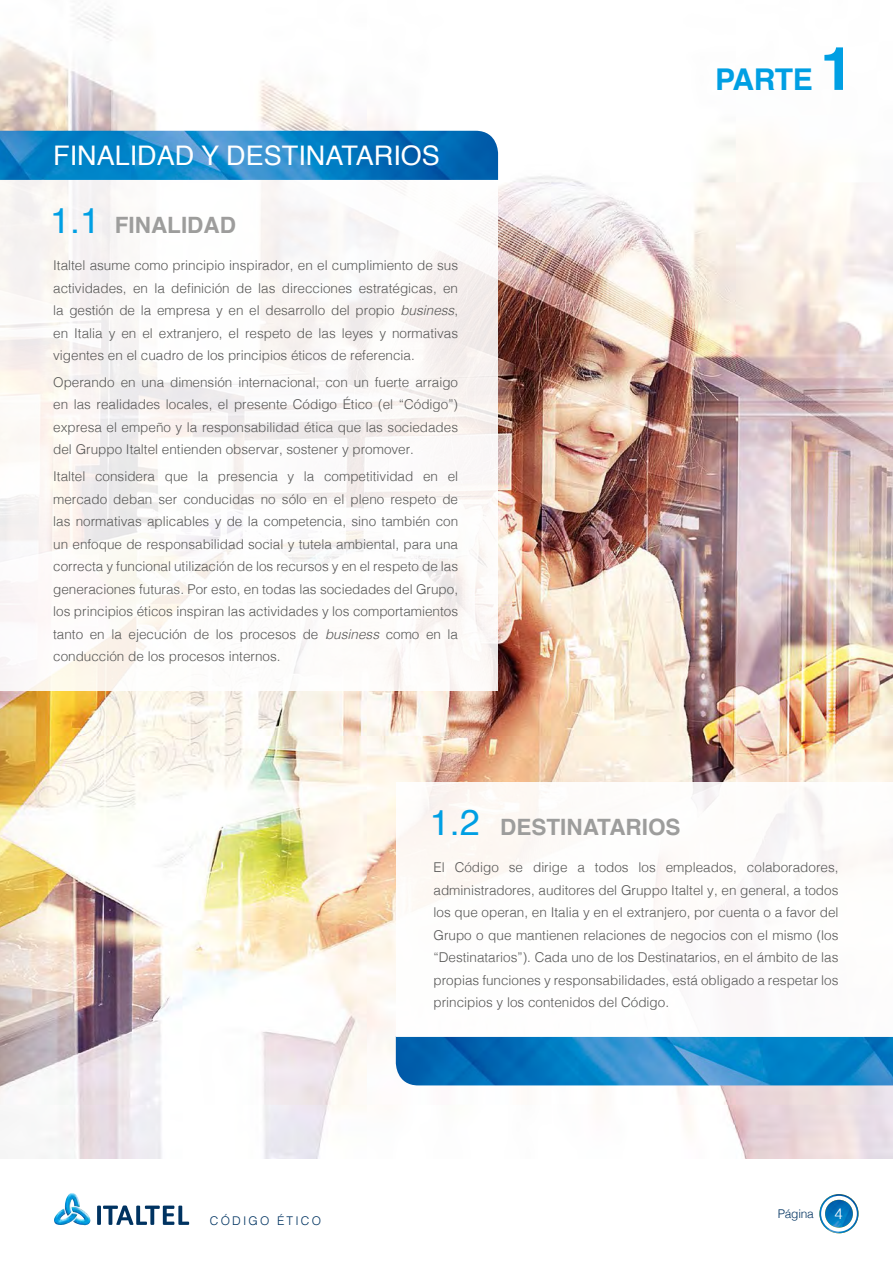
<style>
.page{position:relative;width:893px;height:1263px;background:#fff}
.page>*{position:absolute;margin:0;border:0;box-sizing:border-box;transform-origin:0 0}
.t1{font:700 30px "Helvetica";letter-spacing:-.015em;color:#009fe3}
.t2{font:27px "Helvetica";color:#fff}
.t3{font:700 22.5px "Helvetica";color:#9d9d9c}
.t4{font:300 15px "Helvetica";color:#fff}
.t5{font:300 13.5px/22.5px "Helvetica";color:#575756;text-align:justify}
.t6{font:300 12px "Helvetica";letter-spacing:.18em;color:#003361}
.s1{font-weight:400;font-size:36px;color:#009fe3}
.s2{font-style:italic}
.s3{font-size:60px}
</style>
<div class="page">
<img style="left:0;top:6px;width:893px;height:1152px">
<svg style="left:97px;top:1205px;width:4px;height:20px"></svg>
<svg style="left:103px;top:1205px;width:86px;height:20px"></svg>
<img style="left:54px;top:1193px;width:37px;height:33px">
<img style="left:819px;top:1194px;width:40px;height:39px;border-radius:20px">
<svg style="left:821px;top:1196px;width:36px;height:35px"></svg>
<img style="left:825px;top:1200px;width:28px;height:27px;border-radius:14px">
<div style="left:0;top:179px;width:497px;height:512px;background:#fff"></div>
<img style="left:0;top:131px;width:498px;height:49px">
<img style="left:396px;top:1036px;width:497px;height:49px">
<div style="left:396px;top:782px;width:497px;height:254px;background:#fff"></div>
<h2 class="t2" style="left:53px;top:135px;width:388px">FINALIDAD Y DESTINATARIOS</h2>
<h3 class="t3" style="left:50px;top:207px;width:187px"><span class="s1">1.1</span> FINALIDAD</h3>
<p class="t5" style="left:53px;top:253px;width:406px">Italtel asume como principio inspirador, en el cumplimiento de sus actividades, en la definición de las direcciones estratégicas, en la gestión de la empresa y en el desarrollo del propio <span class="s2">business</span>, en Italia y en el extranjero, el respeto de las leyes y normativas vigentes en el cuadro de los principios éticos de referencia.</p>
<p class="t5" style="left:53px;top:370px;width:406px">Operando en una dimensión internacional, con un fuerte arraigo en las realidades locales, el presente Código Ético (el “Código”) expresa el empeño y la responsabilidad ética que las sociedades del Gruppo Italtel entienden observar, sostener y promover.</p>
<p class="t5" style="left:53px;top:464px;width:406px">Italtel considera que la presencia y la competitividad en el mercado deban ser conducidas no sólo en el pleno respeto de las normativas aplicables y de la competencia, sino también con un enfoque de responsabilidad social y tutela ambiental, para una correcta y funcional utilización de los recursos y en el respeto de las generaciones futuras. Por esto, en todas las sociedades del Grupo, los principios éticos inspiran las actividades y los comportamientos tanto en la ejecución de los procesos de <span class="s2">business</span> como en la conducción de los procesos internos.</p>
<h1 class="t1" style="left:715px;top:55px;width:140px">PARTE <span class="s3">1</span></h1>
<h3 class="t3" style="left:430px;top:809px;width:252px"><span class="s1">1.2</span> DESTINATARIOS</h3>
<p class="t5" style="left:434px;top:855px;width:406px">El Código se dirige a todos los empleados, colaboradores, administradores, auditores del Gruppo Italtel y, en general, a todos los que operan, en Italia y en el extranjero, por cuenta o a favor del Grupo o que mantienen relaciones de negocios con el mismo (los “Destinatarios”). Cada uno de los Destinatarios, en el ámbito de las propias funciones y responsabilidades, está obligado a respetar los principios y los contenidos del Código.</p>
<p class="t6" style="left:210px;top:1210px;width:113px">CÓDIGO ÉTICO</p>
<p class="t6" style="left:778px;top:1203px;width:38px">Página</p>
<p class="t4" style="left:834px;top:1201px;width:10px">4</p>
</div>
